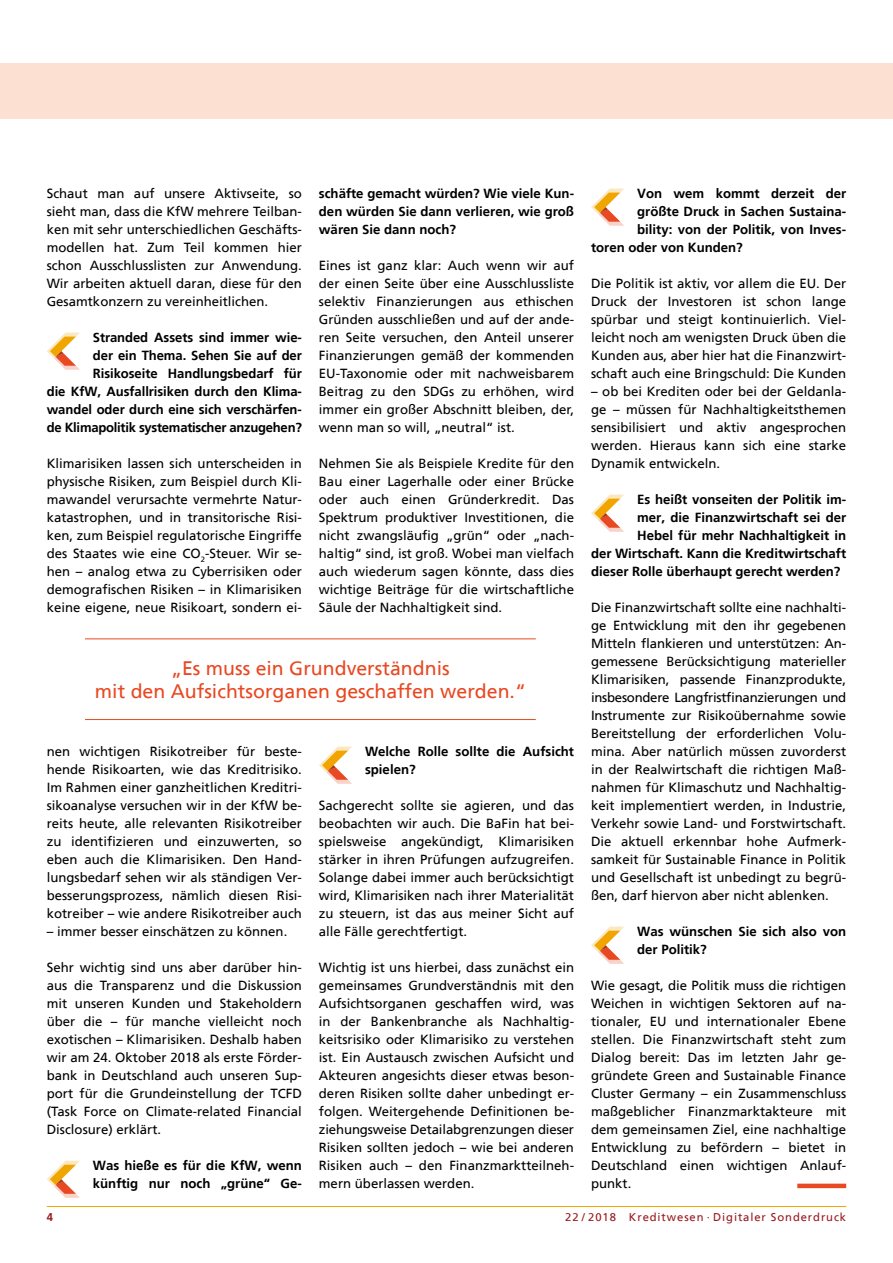
<style>
.page{position:relative;width:893px;height:1263px;background:#fff}
.page>*{position:absolute;margin:0;border:0;box-sizing:border-box;transform-origin:0 0}
.t1{font:19.5px/22.5px "Frutiger";color:#e84922;text-align:center}
.t2{font:13.2px/18px "Frutiger";color:#000;text-align:justify}
.t3{font:700 13.2px/18px "Frutiger";color:#000}
.t4{font:11.25px "Frutiger";letter-spacing:.08em;color:#9a191e}
.t5{font:700 11.25px "Frutiger";color:#9a191e}
</style>
<div class="page">
<div style="left:0;top:64px;width:893px;height:55px;background:#fce0d1"></div>
<hr style="left:47px;top:1206px;width:799px;height:1px;background:#f0a400">
<svg style="left:47px;top:332px;width:33px;height:38px"></svg>
<svg style="left:47px;top:1160px;width:33px;height:38px"></svg>
<svg style="left:319px;top:746px;width:33px;height:38px"></svg>
<hr style="left:797px;top:1184px;width:49px;height:4px;background:#e84922">
<svg style="left:591px;top:188px;width:33px;height:38px"></svg>
<svg style="left:591px;top:494px;width:33px;height:38px"></svg>
<svg style="left:591px;top:926px;width:33px;height:38px"></svg>
<hr style="left:85px;top:638px;width:451px;height:1px;background:#e84922">
<hr style="left:85px;top:719px;width:451px;height:1px;background:#e84922">
<p class="t2" style="left:47px;top:185px;width:257px">Schaut man auf unsere Aktivseite, so sieht man, dass die KfW mehrere Teilban&shy;ken mit sehr unterschiedlichen Geschäfts&shy;modellen hat. Zum Teil kommen hier schon Ausschlusslisten zur Anwendung.<br>Wir arbeiten aktuell daran, diese für den Gesamtkonzern zu vereinheitlichen.</p>
<p class="t3" style="left:47px;top:329px;width:257px;text-align:right">Stranded Assets sind immer wie-<br>der ein Thema. Sehen Sie auf der Risikoseite Handlungsbedarf für<br>die KfW, Ausfallrisiken durch den Klima&shy;wandel oder durch eine sich verschärfen&shy;de Klimapolitik systematischer anzugehen?</p>
<p class="t2" style="left:47px;top:455px;width:257px">Klimarisiken lassen sich unterscheiden in physische Risiken, zum Beispiel durch Kli&shy;mawandel verursachte vermehrte Natur&shy;katastrophen, und in transitorische Risi&shy;ken, zum Beispiel regulatorische Eingriffe des Staates wie eine CO<sub>2</sub>-Steuer. Wir se&shy;hen – analog etwa zu Cyberrisiken oder demografischen Risiken – in Klimarisiken keine eigene, neue Risikoart, sondern ei-</p>
<p class="t3" style="left:319px;top:185px;width:257px;text-align:justify">schäfte gemacht würden? Wie viele Kun&shy;den würden Sie dann verlieren, wie groß wären Sie dann noch?</p>
<p class="t2" style="left:319px;top:257px;width:257px">Eines ist ganz klar: Auch wenn wir auf der einen Seite über eine Ausschlussliste selektiv Finanzierungen aus ethischen Gründen ausschließen und auf der ande&shy;ren Seite versuchen, den Anteil unserer Finanzierungen gemäß der kommenden EU-Taxonomie oder mit nachweisbarem Beitrag zu den SDGs zu erhöhen, wird immer ein großer Abschnitt bleiben, der, wenn man so will, „neutral“ ist.</p>
<p class="t2" style="left:319px;top:455px;width:257px">Nehmen Sie als Beispiele Kredite für den Bau einer Lagerhalle oder einer Brücke oder auch einen Gründerkredit. Das Spektrum produktiver Investitionen, die nicht zwangsläufig „grün“ oder „nach&shy;haltig“ sind, ist groß. Wobei man vielfach auch wiederum sagen könnte, dass dies wichtige Beiträge für die wirtschaftliche Säule der Nachhaltigkeit sind.</p>
<h1 class="t1" style="left:95px;top:658px;width:432px">„Es muss ein Grundverständnis<br>mit den Aufsichtsorganen geschaffen werden.“</h1>
<p class="t2" style="left:47px;top:743px;width:257px">nen wichtigen Risikotreiber für beste&shy;hende Risikoarten, wie das Kreditrisiko.<br>Im Rahmen einer ganzheitlichen Kreditri&shy;sikoanalyse versuchen wir in der KfW be&shy;reits heute, alle relevanten Risikotreiber zu identifizieren und einzuwerten, so eben auch die Klimarisiken. Den Hand&shy;lungsbedarf sehen wir als ständigen Ver&shy;besserungsprozess, nämlich diesen Risi&shy;kotreiber – wie andere Risikotreiber auch</p>
<p class="t2" style="left:47px;top:923px;width:242px">– immer besser einschätzen zu können.</p>
<p class="t2" style="left:47px;top:959px;width:257px">Sehr wichtig sind uns aber darüber hin&shy;aus die Transparenz und die Diskussion mit unseren Kunden und Stakeholdern über die – für manche vielleicht noch exotischen – Klimarisiken. Deshalb haben wir am 24. Oktober 2018 als erste Förder&shy;bank in Deutschland auch unseren Sup&shy;port für die Grundeinstellung der TCFD (Task Force on Climate-related Financial Disclosure) erklärt.</p>
<p class="t3" style="left:93px;top:1157px;width:211px">Was hieße es für die KfW, wenn künftig nur noch „grüne“ Ge-</p>
<p class="t3" style="left:365px;top:743px;width:210px">Welche Rolle sollte die Aufsicht spielen?</p>
<p class="t2" style="left:319px;top:797px;width:257px">Sachgerecht sollte sie agieren, und das beobachten wir auch. Die BaFin hat bei&shy;spielsweise angekündigt, Klimarisiken stärker in ihren Prüfungen aufzugreifen.<br>Solange dabei immer auch berücksichtigt wird, Klimarisiken nach ihrer Materialität zu steuern, ist das aus meiner Sicht auf alle Fälle gerechtfertigt.</p>
<p class="t2" style="left:319px;top:959px;width:257px">Wichtig ist uns hierbei, dass zunächst ein gemeinsames Grundverständnis mit den Aufsichtsorganen geschaffen wird, was in der Bankenbranche als Nachhaltig&shy;keitsrisiko oder Klimarisiko zu verstehen ist. Ein Austausch zwischen Aufsicht und Akteuren angesichts dieser etwas beson&shy;deren Risiken sollte daher unbedingt er&shy;folgen. Weitergehende Definitionen be&shy;ziehungsweise Detailabgrenzungen dieser Risiken sollten jedoch – wie bei anderen Risiken auch – den Finanzmarktteilneh&shy;mern überlassen werden.</p>
<p class="t3" style="left:637px;top:185px;width:210px">Von wem kommt derzeit der</p>
<p class="t3" style="left:637px;top:203px;width:210px">größte Druck in Sachen Sustaina-</p>
<p class="t3" style="left:637px;top:221px;width:210px">bility: von der Politik, von Inves-</p>
<p class="t3" style="left:591px;top:239px;width:153px">toren oder von Kunden?</p>
<p class="t2" style="left:591px;top:275px;width:257px">Die Politik ist aktiv, vor allem die EU. Der Druck der Investoren ist schon lange spürbar und steigt kontinuierlich. Viel&shy;leicht noch am wenigsten Druck üben die Kunden aus, aber hier hat die Finanzwirt&shy;schaft auch eine Bringschuld: Die Kunden</p>
<p class="t2" style="left:591px;top:383px;width:257px">– ob bei Krediten oder bei der Geldanla&shy;ge – müssen für Nachhaltigkeitsthemen sensibilisiert und aktiv angesprochen werden. Hieraus kann sich eine starke Dynamik entwickeln.</p>
<p class="t3" style="left:637px;top:491px;width:210px">Es heißt vonseiten der Politik im-</p>
<p class="t3" style="left:637px;top:509px;width:210px">mer, die Finanzwirtschaft sei der</p>
<p class="t3" style="left:637px;top:527px;width:210px">Hebel für mehr Nachhaltigkeit in</p>
<p class="t3" style="left:591px;top:545px;width:257px">der Wirtschaft. Kann die Kreditwirtschaft</p>
<p class="t3" style="left:591px;top:563px;width:251px">dieser Rolle überhaupt gerecht werden?</p>
<p class="t2" style="left:591px;top:599px;width:257px">Die Finanzwirtschaft sollte eine nachhalti&shy;ge Entwicklung mit den ihr gegebenen Mitteln flankieren und unterstützen: An&shy;gemessene Berücksichtigung materieller Klimarisiken, passende Finanzprodukte, insbesondere Langfristfinanzierungen und Instrumente zur Risikoübernahme sowie Bereitstellung der erforderlichen Volu&shy;mina. Aber natürlich müssen zuvorderst in der Realwirtschaft die richtigen Maß&shy;nahmen für Klimaschutz und Nachhaltig&shy;keit implementiert werden, in Industrie, Verkehr sowie Land- und Forstwirtschaft.<br>Die aktuell erkennbar hohe Aufmerk&shy;samkeit für Sustainable Finance in Politik und Gesellschaft ist unbedingt zu begrü&shy;ßen, darf hiervon aber nicht ablenken.</p>
<p class="t3" style="left:637px;top:923px;width:210px">Was wünschen Sie sich also von der Politik?</p>
<p class="t2" style="left:591px;top:977px;width:257px">Wie gesagt, die Politik muss die richtigen Weichen in wichtigen Sektoren auf na&shy;tionaler, EU und internationaler Ebene stellen. Die Finanzwirtschaft steht zum Dialog bereit: Das im letzten Jahr ge&shy;gründete Green and Sustainable Finance Cluster Germany – ein Zusammenschluss maßgeblicher Finanzmarktakteure mit dem gemeinsamen Ziel, eine nachhaltige Entwicklung zu befördern – bietet in Deutschland einen wichtigen Anlauf&shy;punkt.</p>
<p class="t5" style="left:47px;top:1211px;width:8px">4</p>
<p class="t4" style="left:565px;top:1211px;width:282px">22 / 2018 Kreditwesen · Digitaler Sonderdruck</p>
</div>
